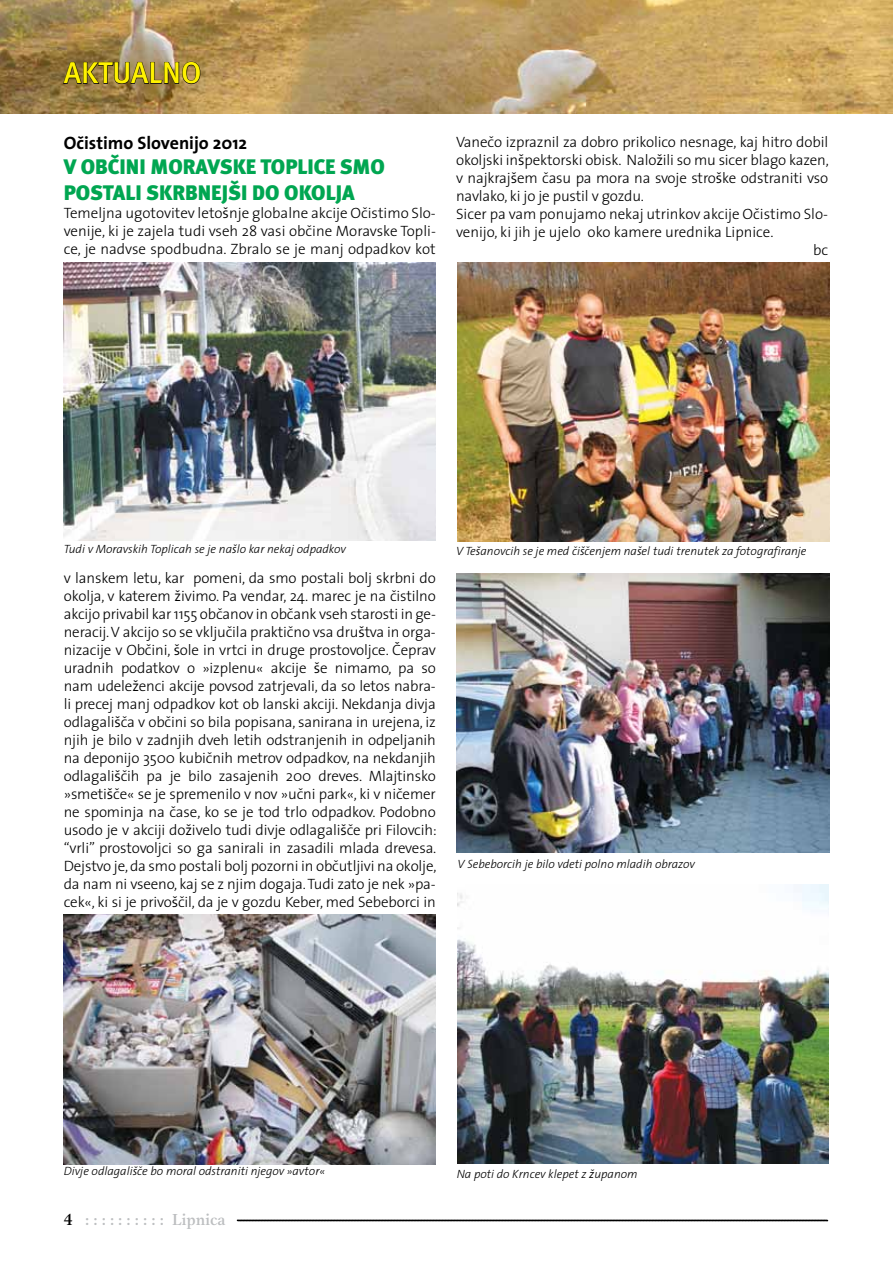
<style>
.page{position:relative;width:893px;height:1263px;background:#fff}
.page>*{position:absolute;margin:0;border:0;box-sizing:border-box;transform-origin:0 0}
.t1{font:30px "Meta Medium CE";color:#fff200}
.t2{font:21px/25.2px "Meta Black CELF";color:#00a651}
.t3{font:700 18px "The Sans OT";color:#000}
.t4{font:500 16.5px "Gamma Itc TEE";color:#bcbec0}
.t5{font:300 15px/18px "The Sans OT";letter-spacing:-.01em;color:#000;text-align:justify}
.t6{font:italic 300 12px "The Sans OT";color:#000}
.s1{color:#000}
</style>
<div class="page">
<svg style="left:237px;top:1219px;width:591px;height:2px"></svg>
<img style="left:0;top:0;width:893px;height:114px">
<img style="left:63px;top:0;width:138px;height:84px">
<img style="left:457px;top:262px;width:372px;height:279px">
<img style="left:64px;top:914px;width:372px;height:250px">
<img style="left:64px;top:263px;width:372px;height:277px">
<img style="left:456px;top:573px;width:373px;height:280px">
<img style="left:457px;top:885px;width:372px;height:279px">
<h1 class="t1" style="left:64px;top:54px;width:139px">AKTUALNO</h1>
<p class="t3" style="left:64px;top:128px;width:185px">Očistimo Slovenijo 2012</p>
<h2 class="t2" style="left:64px;top:154px;width:323px">V OBČINI MORAVSKE TOPLICE SMO<br>POSTALI SKRBNEJŠI DO OKOLJA</h2>
<p class="t5" style="left:64px;top:203px;width:374px">Temeljna ugotovitev letošnje globalne akcije Očistimo Slo&shy;venije, ki je zajela tudi vseh 28 vasi občine Moravske Topli&shy;ce, je nadvse spodbudna. Zbralo se je manj odpadkov kot</p>
<p class="t5" style="left:456px;top:132px;width:374px">Vanečo izpraznil za dobro prikolico nesnage, kaj hitro dobil</p>
<p class="t5" style="left:456px;top:150px;width:374px">okoljski inšpektorski obisk. Naložili so mu sicer blago kazen,</p>
<p class="t5" style="left:456px;top:168px;width:374px">v najkrajšem času pa mora na svoje stroške odstraniti vso</p>
<p class="t5" style="left:456px;top:186px;width:189px">navlako, ki jo je pustil v gozdu.</p>
<p class="t5" style="left:456px;top:204px;width:373px">Sicer pa vam ponujamo nekaj utrinkov akcije Očistimo Slo-</p>
<p class="t5" style="left:456px;top:222px;width:319px">venijo, ki jih je ujelo oko kamere urednika Lipnice.</p>
<p class="t5" style="left:813px;top:240px;width:17px">bc</p>
<p class="t6" style="left:64px;top:539px;width:284px">Tudi v Moravskih Toplicah se je našlo kar nekaj odpadkov</p>
<p class="t5" style="left:64px;top:568px;width:374px">v lanskem letu, kar pomeni, da smo postali bolj skrbni do okolja, v katerem živimo. Pa vendar, 24. marec je na čistilno akcijo privabil kar 1155 občanov in občank vseh starosti in ge&shy;neracij. V akcijo so se vključila praktično vsa društva in orga&shy;nizacije v Občini, šole in vrtci in druge prostovoljce. Čeprav uradnih podatkov o »izplenu« akcije še nimamo, pa so nam udeleženci akcije povsod zatrjevali, da so letos nabra&shy;li precej manj odpadkov kot ob lanski akciji. Nekdanja divja odlagališča v občini so bila popisana, sanirana in urejena, iz njih je bilo v zadnjih dveh letih odstranjenih in odpeljanih na deponijo 3500 kubičnih metrov odpadkov, na nekdanjih odlagališčih pa je bilo zasajenih 200 dreves. Mlajtinsko »smetišče« se je spremenilo v nov »učni park«, ki v ničemer ne spominja na čase, ko se je tod trlo odpadkov. Podobno usodo je v akciji doživelo tudi divje odlagališče pri Filovcih: “vrli” prostovoljci so ga sanirali in zasadili mlada drevesa.<br>Dejstvo je, da smo postali bolj pozorni in občutljivi na okolje, da nam ni vseeno, kaj se z njim dogaja. Tudi zato je nek »pa&shy;cek«, ki si je privoščil, da je v gozdu Keber, med Sebeborci in</p>
<p class="t6" style="left:456px;top:541px;width:352px">V Tešanovcih se je med čiščenjem našel tudi trenutek za fotografiranje</p>
<p class="t6" style="left:458px;top:854px;width:239px">V Sebeborcih je bilo vdeti polno mladih obrazov</p>
<p class="t6" style="left:64px;top:1161px;width:263px">Divje odlagališče bo moral odstraniti njegov »avtor«</p>
<p class="t4" style="left:64px;top:1209px;width:163px"><span class="s1">4</span> : : : : : : : : : : Lipnica</p>
<p class="t6" style="left:457px;top:1164px;width:182px">Na poti do Krncev klepet z županom</p>
</div>
